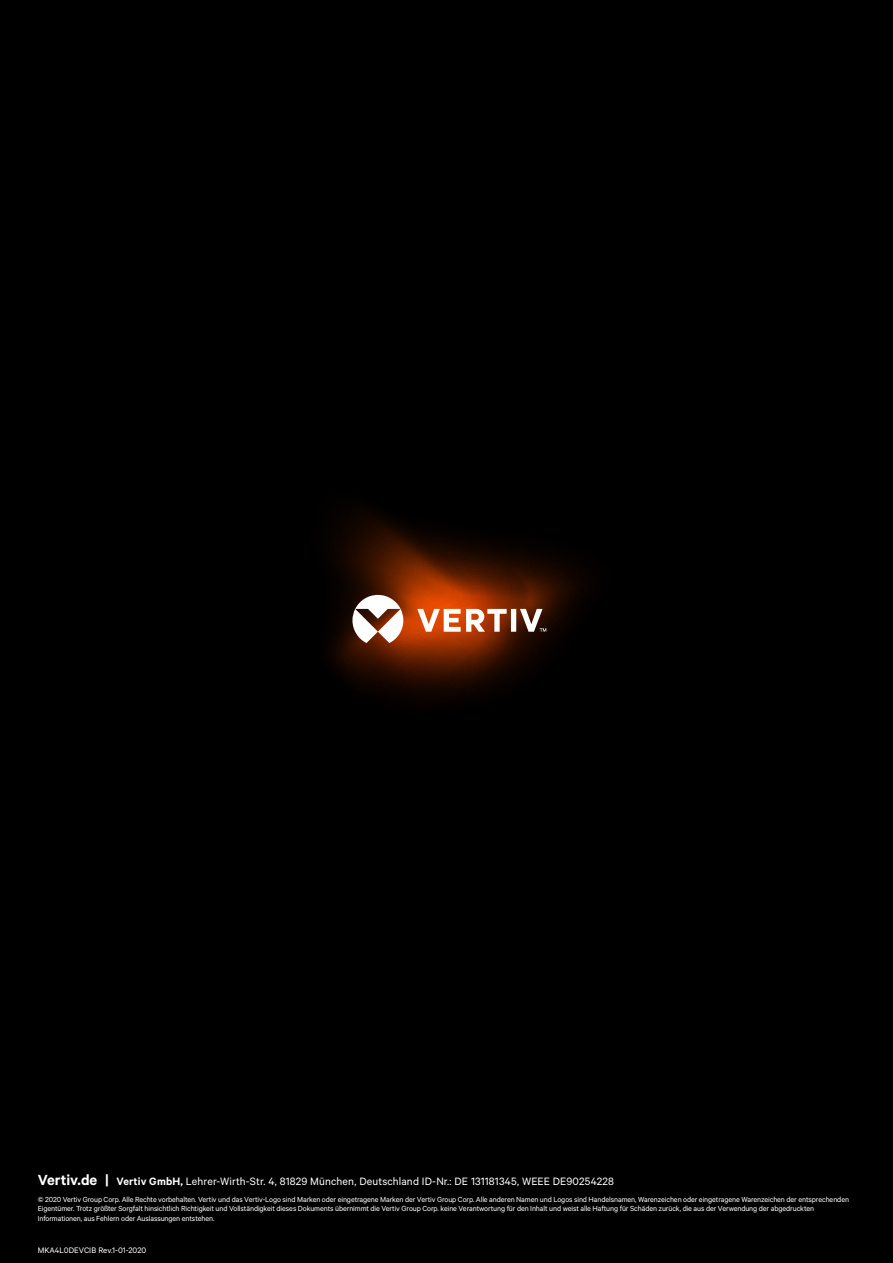
<style>
.page{position:relative;width:893px;height:1263px;background:#000}
.page>*{position:absolute;margin:0;border:0;box-sizing:border-box;transform-origin:0 0}
.t1{font:12px "Calibre";letter-spacing:.01em;color:#fff}
.t2{font:9px "Calibre";color:#fff}
.t3{font:8.25px/9.8px "Calibre";letter-spacing:-.01em;color:#fff}
.s1{font-weight:600;font-size:16.5px}
.s2{font-weight:600}
</style>
<div class="page">
<svg style="left:330px;top:509px;width:256px;height:159px"></svg>
<svg style="left:337px;top:554px;width:209px;height:146px"></svg>
<h1 class="t1" style="left:38px;top:1174px;width:578px"><span class="s1">Vertiv.de |</span> <span class="s2">Vertiv GmbH,</span> Lehrer-Wirth-Str. 4, 81829 München, Deutschland ID-Nr.: DE 131181345, WEEE DE90254228</h1>
<p class="t3" style="left:38px;top:1194px;width:813px">© 2020 Vertiv Group Corp. Alle Rechte vorbehalten. Vertiv und das Vertiv-Logo sind Marken oder eingetragene Marken der Vertiv Group Corp. Alle anderen Namen und Logos sind Handelsnamen, Warenzeichen oder eingetragene Warenzeichen der entsprechenden<br>Eigentümer. Trotz größter Sorgfalt hinsichtlich Richtigkeit und Vollständigkeit dieses Dokuments übernimmt die Vertiv Group Corp. keine Verantwortung für den Inhalt und weist alle Haftung für Schäden zurück, die aus der Verwendung der abgedruckten<br>Informationen, aus Fehlern oder Auslassungen entstehen.</p>
<p class="t2" style="left:38px;top:1245px;width:110px">MKA4L0DEVCIB Rev.1-01-2020</p>
</div>
